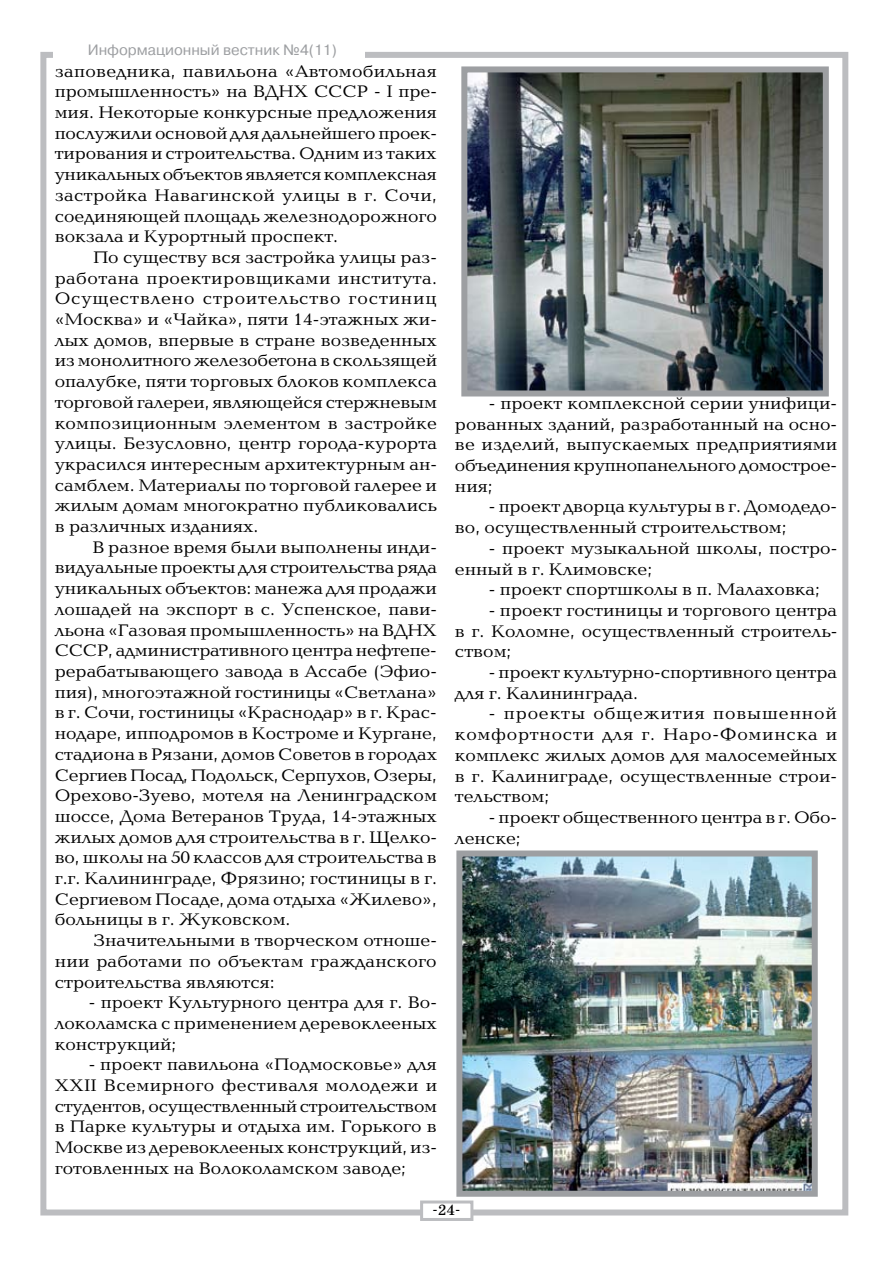
<style>
.page{position:relative;width:893px;height:1263px;background:#fff}
.page>*{position:absolute;margin:0;border:0;box-sizing:border-box;transform-origin:0 0}
.t1{font:17.25px/20.7px "Baltica C";color:#000;text-align:justify;scale:1.08 1}
.t2{font:15px "Pragmatica C";color:#9d9fa2}
.t3{font:15px "School Book C";color:#000}
</style>
<div class="page">
<div style="left:40px;top:52px;width:808px;height:1163px;border:6px solid #bcbdc0"></div>
<div style="left:54px;top:39px;width:311px;height:19px;background:#fff"></div>
<div style="left:420px;top:1200px;width:53px;height:21px;background:#fff;border:3px solid #bcbdc0"></div>
<img style="left:463px;top:857px;width:348px;height:333px">
<div style="left:456px;top:850px;width:362px;height:347px;border:6px solid #9d9fa2"></div>
<img style="left:468px;top:73px;width:354px;height:316px">
<div style="left:461px;top:66px;width:368px;height:330px;border:6px solid #9d9fa2"></div>
<p class="t2" style="left:88px;top:41px;width:251px">Информационный вестник №4(11)</p>
<p class="t1" style="left:55px;top:61px;width:355px">заповедника, павильона «Автомобильная промышленность» на ВДНХ СССР - I пре&shy;мия. Некоторые конкурсные предложения послужили основой для дальнейшего проек&shy;тирования и строительства. Одним из таких уникальных объектов является комплексная застройка Навагинской улицы в г. Сочи, соединяющей площадь железнодорожного вокзала и Курортный проспект.</p>
<p class="t1" style="left:55px;top:248px;width:356px;text-indent:38px">По существу вся застройка улицы раз&shy;работана проектировщиками института.<br>Осуществлено строительство гостиниц «Москва» и «Чайка», пяти 14-этажных жи&shy;лых домов, впервые в стране возведенных из монолитного железобетона в скользящей опалубке, пяти торговых блоков комплекса торговой галереи, являющейся стержневым композиционным элементом в застройке улицы. Безусловно, центр города-курорта украсился интересным архитектурным ан&shy;самблем. Материалы по торговой галерее и жилым домам многократно публиковались в различных изданиях.</p>
<p class="t1" style="left:55px;top:537px;width:356px;text-indent:38px">В разное время были выполнены инди&shy;видуальные проекты для строительства ряда уникальных объектов: манежа для продажи лошадей на экспорт в с. Успенское, пави&shy;льона «Газовая промышленность» на ВДНХ СССР, административного центра нефтепе&shy;рерабатывающего завода в Ассабе (Эфио&shy;пия), многоэтажной гостиницы «Светлана» в г. Сочи, гостиницы «Краснодар» в г. Крас&shy;нодаре, ипподромов в Костроме и Кургане, стадиона в Рязани, домов Советов в городах Сергиев Посад, Подольск, Серпухов, Озеры, Орехово-Зуево, мотеля на Ленинградском шоссе, Дома Ветеранов Труда, 14-этажных жилых домов для строительства в г. Щелко&shy;во, школы на 50 классов для строительства в г.г. Калининграде, Фрязино; гостиницы в г.<br>Сергиевом Посаде, дома отдыха «Жилево», больницы в г. Жуковском.</p>
<p class="t1" style="left:55px;top:931px;width:355px;text-indent:39px">Значительными в творческом отноше&shy;нии работами по объектам гражданского строительства являются:</p>
<p class="t1" style="left:55px;top:993px;width:355px;text-indent:34px">- проект Культурного центра для г. Во&shy;локоламска с применением деревоклееных конструкций;</p>
<p class="t1" style="left:55px;top:1055px;width:356px;text-indent:34px">- проект павильона «Подмосковье» для ХXII Всемирного фестиваля молодежи и студентов, осуществленный строительством в Парке культуры и отдыха им. Горького в Москве из деревоклееных конструкций, из&shy;готовленных на Волоколамском заводе;</p>
<p class="t1" style="left:455px;top:394px;width:356px;text-indent:34px">- проект комплексной серии унифици&shy;рованных зданий, разработанный на осно&shy;ве изделий, выпускаемых предприятиями объединения крупнопанельного домострое&shy;ния;</p>
<p class="t1" style="left:455px;top:497px;width:355px;text-indent:34px">- проект дворца культуры в г. Домодедо&shy;во, осуществленный строительством;</p>
<p class="t1" style="left:455px;top:538px;width:355px;text-indent:34px">- проект музыкальной школы, постро&shy;енный в г. Климовске;</p>
<p class="t1" style="left:489px;top:580px;width:308px">- проект спортшколы в п. Малаховка;</p>
<p class="t1" style="left:455px;top:601px;width:356px;text-indent:34px">- проект гостиницы и торгового центра в г. Коломне, осуществленный строитель&shy;ством;</p>
<p class="t1" style="left:455px;top:663px;width:355px;text-indent:34px">- проект культурно-спортивного центра для г. Калининграда.</p>
<p class="t1" style="left:455px;top:704px;width:355px;text-indent:34px">- проекты общежития повышенной комфортности для г. Наро-Фоминска и комплекс жилых домов для малосемейных в г. Калиниграде, осуществленные строи&shy;тельством;</p>
<p class="t1" style="left:455px;top:808px;width:355px;text-indent:34px">- проект общественного центра в г. Обо&shy;ленске;</p>
<p class="t3" style="left:433px;top:1202px;width:29px">-24-</p>
</div>
